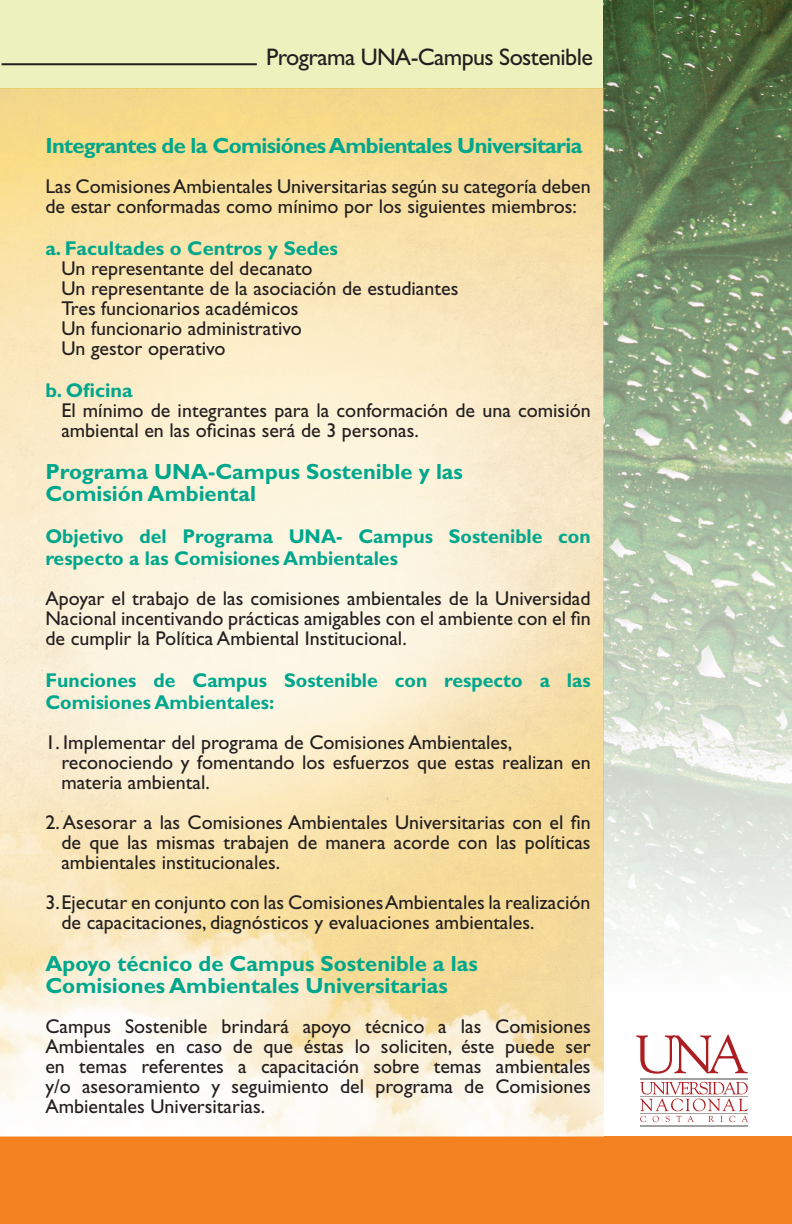
<style>
.page{position:relative;width:792px;height:1224px;background:#fff}
.page>*{position:absolute;margin:0;border:0;box-sizing:border-box;transform-origin:0 0}
.t1{font:24px "Gill Sans";letter-spacing:-.025em;color:#231f20}
.t2{font:700 22px/22px "Gill Sans";color:#00a78c}
.t3{font:700 22px "Gill Sans";letter-spacing:-.03em;color:#00a78c}
.t4{font:20px/20px "Gill Sans";color:#231f20}
.t5{font:700 20px/22px "Gill Sans";color:#00a78c}
</style>
<div class="page">
<div style="left:0;top:0;width:604px;height:89px;background:#ecf1be"></div>
<div style="left:0;top:1136px;width:792px;height:88px;background:#f48221"></div>
<hr style="left:2px;top:63px;width:255px;height:2px;background:#231f20">
<svg style="left:640px;top:1082px;width:108px;height:40px"></svg>
<hr style="left:640px;top:1078px;width:107px;height:2px;background:#a3a1a0">
<hr style="left:641px;top:1125px;width:107px;height:1px;background:#a3a1a0">
<hr style="left:640px;top:1113px;width:107px;height:1px;background:#a3a1a0">
<hr style="left:640px;top:1096px;width:107px;height:1px;background:#a3a1a0">
<svg style="left:636px;top:1035px;width:112px;height:39px"></svg>
<img style="left:604px;top:0;width:188px;height:952px">
<p class="t1" style="left:266px;top:43px;width:328px">Programa UNA-Campus Sostenible</p>
<p class="t3" style="left:45px;top:132px;width:539px">Integrantes de la Comisiónes Ambientales Universitaria</p>
<p class="t4" style="left:45px;top:176px;width:547px">Las Comisiones Ambientales Universitarias según su categoría deben de estar conformadas como mínimo por los siguientes miembros:</p>
<p class="t5" style="left:45px;top:237px;width:294px">a. Facultades o Centros y Sedes</p>
<p class="t4" style="left:61px;top:258px;width:399px">Un representante del decanato<br>Un representante de la asociación de estudiantes<br>Tres funcionarios académicos<br>Un funcionario administrativo<br>Un gestor operativo</p>
<p class="t5" style="left:45px;top:379px;width:89px">b. Oficina</p>
<p class="t4" style="left:61px;top:400px;width:531px">El mínimo de integrantes para la conformación de una comisión ambiental en las oficinas será de 3 personas.</p>
<p class="t2" style="left:45px;top:460px;width:419px">Programa UNA-Campus Sostenible y las<br>Comisión Ambiental</p>
<p class="t5" style="left:45px;top:525px;width:547px">Objetivo del Programa UNA- Campus Sostenible con respecto a las Comisiones Ambientales</p>
<p class="t4" style="left:45px;top:588px;width:547px;text-align:justify">Apoyar el trabajo de las comisiones ambientales de la Universidad Nacional incentivando prácticas amigables con el ambiente con el fin de cumplir la Política Ambiental Institucional.</p>
<p class="t5" style="left:45px;top:669px;width:547px">Funciones de Campus Sostenible con respecto a las<br>Comisiones Ambientales:</p>
<p class="t4" style="left:61px;top:732px;width:531px;text-indent:-16px">1. Implementar del programa de Comisiones Ambientales, reconociendo y fomentando los esfuerzos que estas realizan en materia ambiental.</p>
<p class="t4" style="left:61px;top:812px;width:531px;text-align:justify;text-indent:-16px">2. Asesorar a las Comisiones Ambientales Universitarias con el fin de que las mismas trabajen de manera acorde con las políticas ambientales institucionales.</p>
<p class="t4" style="left:61px;top:892px;width:531px;text-indent:-16px">3. Ejecutar en conjunto con las Comisiones Ambientales la realización de capacitaciones, diagnósticos y evaluaciones ambientales.</p>
<p class="t2" style="left:45px;top:952px;width:434px">Apoyo técnico de Campus Sostenible a las<br>Comisiones Ambientales Universitarias</p>
<p class="t4" style="left:45px;top:1016px;width:547px;text-align:justify">Campus Sostenible brindará apoyo técnico a las Comisiones Ambientales en caso de que éstas lo soliciten, éste puede ser en temas referentes a capacitación sobre temas ambientales y/o asesoramiento y seguimiento del programa de Comisiones Ambientales Universitarias.</p>
</div>
